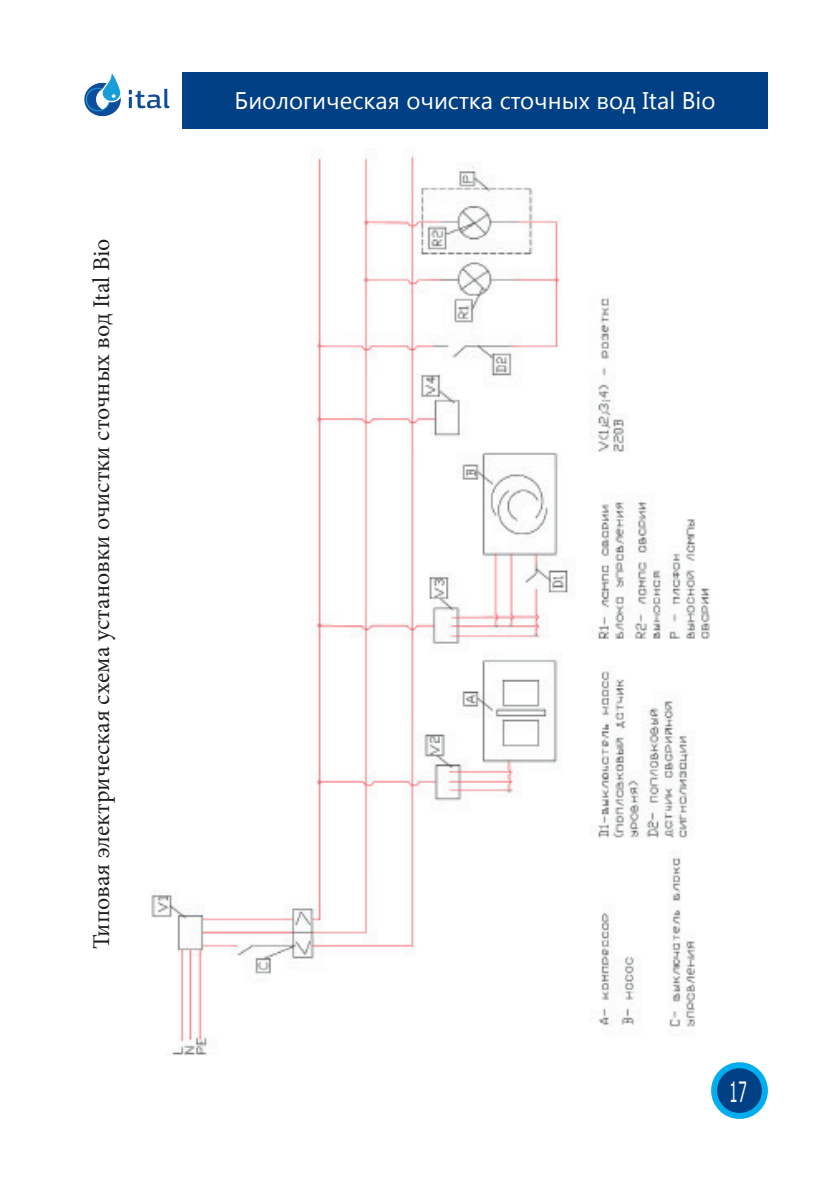
<style>
.page{position:relative;width:840px;height:1191px;background:#fff}
.page>*{position:absolute;margin:0;border:0;box-sizing:border-box;transform-origin:0 0}
.t1{font:28px "MS Reference Sans Serif";color:#fff;scale:.5 1}
.t2{font:24px "Minion Pro";color:#231f20}
.t3{font:24px "Segoe UI";color:#fff}
</style>
<div class="page">
<div style="left:713px;top:1065px;width:51px;height:51px;background:#014084;border-radius:50%"></div>
<div style="left:710px;top:1062px;width:57px;height:57px;border:6px solid #00aeef;border-radius:50%"></div>
<img style="left:151px;top:149px;width:559px;height:906px">
<img style="left:84px;top:73px;width:86px;height:44px">
<div style="left:182px;top:72px;width:585px;height:57px;background:#014084"></div>
<p class="t2" style="left:85px;top:949px;width:712px;rotate:-90deg">Типовая электрическая схема установки очистки сточных вод Ital Bio</p>
<p class="t3" style="left:234px;top:84px;width:482px">Биологическая очистка сточных вод Ital Bio</p>
<p class="t1" style="left:728px;top:1073px;width:37px">17</p>
</div>
